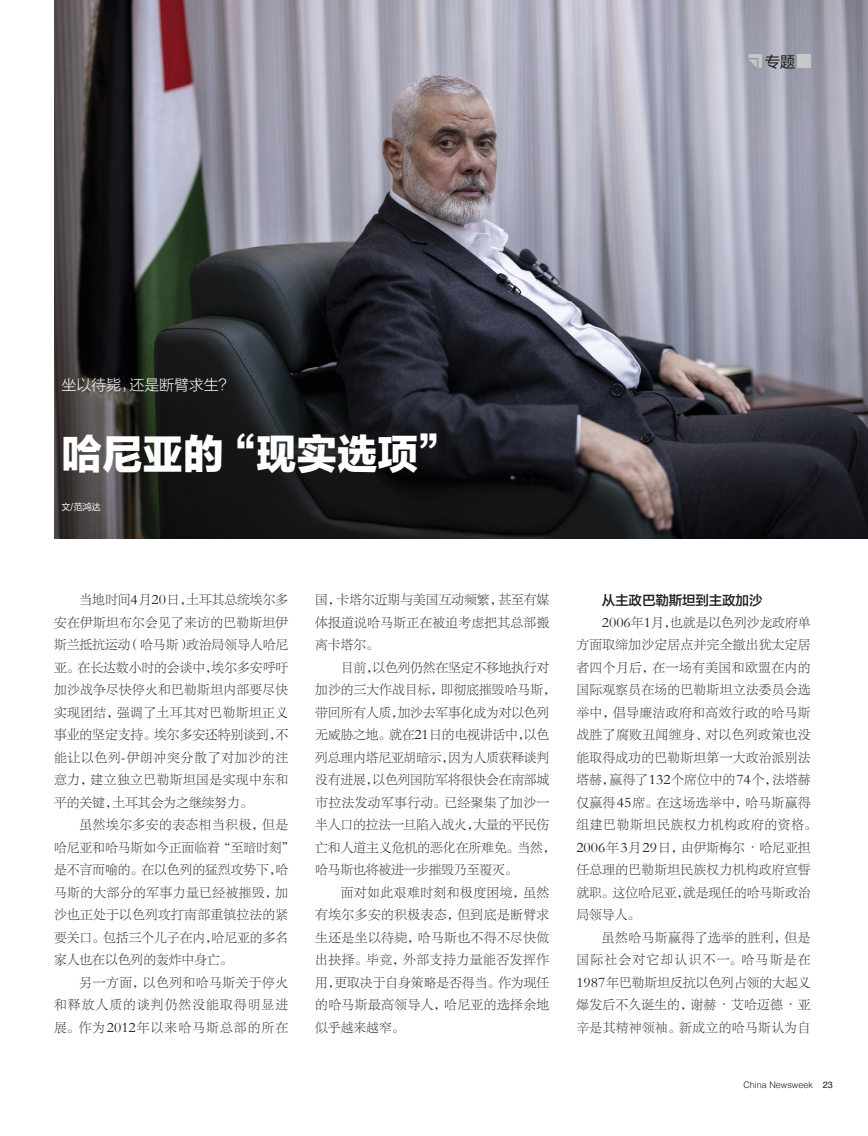
<style>
.page{position:relative;width:868px;height:1136px;background:#fff}
.page>*{position:absolute;margin:0;border:0;box-sizing:border-box;transform-origin:0 0}
.t1{font:40.5px "FZLTTHK GBK1 0";color:#fff}
.t2{font:15px "FZLTKHK GBK1 0";letter-spacing:-.01em;color:#fff}
.t3{font:15px "FZLTHK GBK1 0";color:#1d1d1b}
.t4{font:13.5px "FZLTZHJW GB1 0";letter-spacing:-.01em;color:#1d1d1b}
.t5{font:12.75px/22.5px "FZLTKSK GBK1 0";letter-spacing:.02em;color:#1d1d1b;text-align:justify}
.t6{font:12.75px/22.5px "FZLTKSK GBK1 0";letter-spacing:-.01em;color:#1d1d1b}
.t7{font:12.75px/22.5px "FZLTKSK GBK1 0";color:#1d1d1b}
.t8{font:300 9px "Helvetica";color:#1d1d1b}
.t9{font:9px "FZLTHK GBK1 0";color:#fff}
.s1{font-family:"Garamond";font-size:14.7px}
.s2{font-family:"Garamond";font-size:15.3px}
.s3{font-weight:400}
</style>
<div class="page">
<img style="left:54px;top:0;width:813px;height:538px">
<div style="left:796px;top:54px;width:14px;height:14px;background:#c7c7c6"></div>
<svg style="left:748px;top:54px;width:14px;height:14px"></svg>
<p class="t3" style="left:765px;top:53px;width:32px">专题</p>
<p class="t2" style="left:61px;top:377px;width:174px">坐以待毙，还是断臂求生？</p>
<h1 class="t1" style="left:61px;top:431px;width:398px">哈尼亚的“现实选项”</h1>
<p class="t9" style="left:61px;top:502px;width:41px">文/范鸿达</p>
<p class="t5" style="left:54px;top:588px;width:236px;text-indent:26px">当地时间<span class="s1">4</span>月<span class="s1">20</span>日，土耳其总统埃尔多安在伊斯坦布尔会见了来访的巴勒斯坦伊斯兰抵抗运动（哈马斯）政治局领导人哈尼亚。在长达数小时的会谈中，埃尔多安呼吁加沙战争尽快停火和巴勒斯坦内部要尽快实现团结，强调了土耳其对巴勒斯坦正义事业的坚定支持。埃尔多安还特别谈到，不能让以色列<span class="s2">-</span>伊朗冲突分散了对加沙的注意力，建立独立巴勒斯坦国是实现中东和平的关键，土耳其会为之继续努力。</p>
<p class="t7" style="left:54px;top:813px;width:242px;text-indent:26px">虽然埃尔多安的表态相当积极，但是哈尼亚和哈马斯如今正面临着“至暗时刻”是不言而喻的。在以色列的猛烈攻势下，哈马斯的大部分的军事力量已经被摧毁，加沙也正处于以色列攻打南部重镇拉法的紧要关口。包括三个儿子在内，哈尼亚的多名家人也在以色列的轰炸中身亡。</p>
<p class="t5" style="left:54px;top:971px;width:236px;text-indent:26px">另一方面，以色列和哈马斯关于停火和释放人质的谈判仍然没能取得明显进展。作为<span class="s1">2012</span>年以来哈马斯总部的所在</p>
<p class="t5" style="left:315px;top:588px;width:236px">国，卡塔尔近期与美国互动频繁，甚至有媒体报道说哈马斯正在被迫考虑把其总部搬离卡塔尔。</p>
<p class="t6" style="left:315px;top:656px;width:242px;text-indent:26px">目前，以色列仍然在坚定不移地执行对加沙的三大作战目标，即彻底摧毁哈马斯，带回所有人质，加沙去军事化成为对以色列无威胁之地。就在<span class="s1">21</span>日的电视讲话中，以色列总理内塔尼亚胡暗示，因为人质获释谈判没有进展，以色列国防军将很快会在南部城市拉法发动军事行动。已经聚集了加沙一半人口的拉法一旦陷入战火，大量的平民伤亡和人道主义危机的恶化在所难免。当然，哈马斯也将被进一步摧毁乃至覆灭。</p>
<p class="t5" style="left:315px;top:881px;width:236px;text-indent:26px">面对如此艰难时刻和极度困境，虽然有埃尔多安的积极表态，但到底是断臂求生还是坐以待毙，哈马斯也不得不尽快做出抉择。毕竟，外部支持力量能否发挥作用，更取决于自身策略是否得当。作为现任的哈马斯最高领导人，哈尼亚的选择余地似乎越来越窄。</p>
<p class="t4" style="left:601px;top:592px;width:162px">从主政巴勒斯坦到主政加沙</p>
<p class="t5" style="left:576px;top:611px;width:242px;text-align:left;text-indent:26px"><span class="s1">2006</span>年<span class="s1">1</span>月，也就是以色列沙龙政府单方面取缔加沙定居点并完全撤出犹太定居者四个月后，在一场有美国和欧盟在内的国际观察员在场的巴勒斯坦立法委员会选举中，倡导廉洁政府和高效行政的哈马斯战胜了腐败丑闻缠身、对以色列政策也没能取得成功的巴勒斯坦第一大政治派别法塔赫，赢得了<span class="s1">132</span>个席位中的<span class="s1">74</span>个，法塔赫仅赢得<span class="s1">45</span>席。在这场选举中，哈马斯赢得组建巴勒斯坦民族权力机构政府的资格。<br><span class="s1">2006</span>年<span class="s1">3</span>月<span class="s1">29</span>日，由伊斯梅尔 <span class="s2">·</span> 哈尼亚担任总理的巴勒斯坦民族权力机构政府宣誓就职。这位哈尼亚，就是现任的哈马斯政治局领导人。</p>
<p class="t5" style="left:576px;top:926px;width:236px;text-indent:26px">虽然哈马斯赢得了选举的胜利，但是国际社会对它却认识不一。哈马斯是在<span class="s1">1987</span>年巴勒斯坦反抗以色列占领的大起义爆发后不久诞生的，谢赫 <span class="s2">·</span> 艾哈迈德 <span class="s2">·</span> 亚辛是其精神领袖。新成立的哈马斯认为自</p>
<p class="t8" style="left:743px;top:1077px;width:91px">China Newsweek <span class="s3">23</span></p>
</div>
